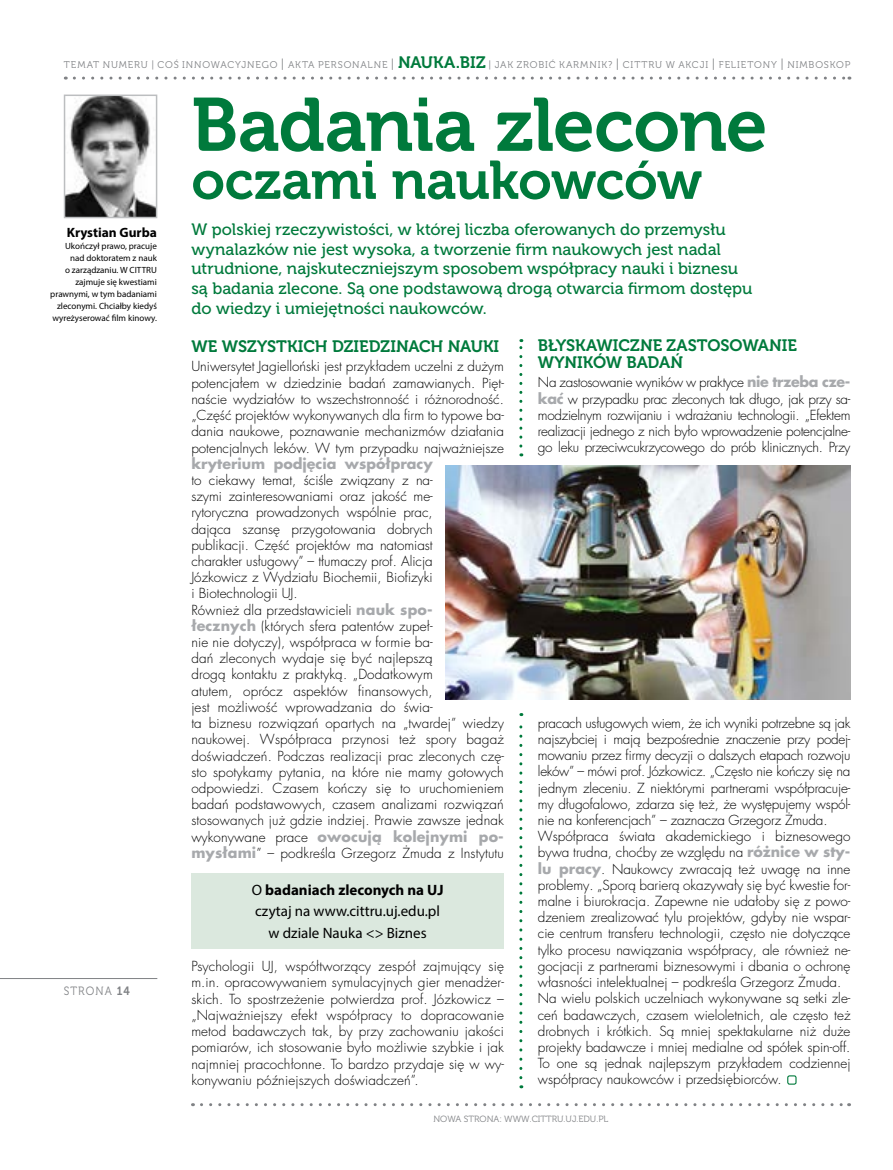
<style>
.page{position:relative;width:893px;height:1170px;background:#fff}
.page>*{position:absolute;margin:0;border:0;box-sizing:border-box;transform-origin:0 0}
.t1{font:75px "Museo 700";letter-spacing:-.015em;color:#007a3c}
.t2{font:54px "Museo 700";letter-spacing:-.01em;color:#007a3c}
.t3{font:16.5px/19.8px "Museo 500";color:#007a3c}
.t4{font:16.5px "Museo 700";letter-spacing:-.01em;color:#007a3c}
.t5{font:15px/21.5px "Myriad Pro";color:#000;text-align:center}
.t6{font:700 14.25px "Futura LT Pro";color:#a7a9ac}
.t7{font:300 13.5px/16.2px "Futura LT Pro";color:#000;text-align:justify}
.t8{font:700 13.5px "Myriad Pro";color:#000}
.t9{font:12px "Museo 300";letter-spacing:.1em;color:#808285;scale:.9 1}
.t10{font:9.75px "Museo 300";letter-spacing:.085em;color:#808285}
.t11{font:9px/12px "Myriad Pro";color:#000;text-align:right}
.t12{font:9px "Museo 300";color:#808285}
.s1{font-size:12px}
.s2{font-family:"Museo 700";font-size:16.5px;color:#007a3c}
.s3{font-family:"Museo 700"}
.s4{font-weight:700;font-size:14.25px;color:#a7a9ac}
.s5{font-weight:300;font-size:13.5px;color:#000}
.s6{font-weight:700}
</style>
<div class="page">
<hr style="left:0;top:978px;width:157px;height:1px;background:#808285">
<svg style="left:201px;top:1103px;width:649px;height:3px"></svg>
<svg style="left:74px;top:77px;width:776px;height:3px"></svg>
<img style="left:67px;top:98px;width:87px;height:117px">
<div style="left:64px;top:95px;width:93px;height:123px;border:2px solid #bcbec0"></div>
<svg style="left:519px;top:339px;width:3px;height:107px"></svg>
<img style="left:446px;top:465px;width:404px;height:234px">
<div style="left:191px;top:872px;width:313px;height:76px;background:#dbe8de"></div>
<div style="left:787px;top:1075px;width:10px;height:9px;border:1px solid #007a3c;border-radius:2px"></div>
<svg style="left:519px;top:713px;width:3px;height:364px"></svg>
<p class="t10" style="left:64px;top:59px;width:788px">TEMAT NUMERU | COŚ INNOWACYJNEGO <span class="s1">|</span> AKTA PERSONALNE <span class="s1">|</span> <span class="s2">NAUKA.BIZ</span> | JAK ZROBIĆ KARMNIK? <span class="s1">|</span> CITTRU W AKCJI <span class="s1">|</span> FELIETONY <span class="s1">|</span> NIMBOSKOP</p>
<p class="t8" style="left:67px;top:223px;width:92px">Krystian Gurba</p>
<p class="t11" style="left:50px;top:240px;width:108px">Ukończył prawo, pracuje nad doktoratem z nauk<br>o zarządzaniu. W CITTRU zajmuje się kwestiami prawnymi, w tym badaniami zleconymi. Chciałby kiedyś wyreżyserować film kinowy.</p>
<p class="t9" style="left:64px;top:984px;width:75px">STRONA <span class="s3">14</span></p>
<h1 class="t1" style="left:191px;top:83px;width:578px">BADANIA ZLECONE</h1>
<h2 class="t2" style="left:191px;top:150px;width:512px">OCZAMI NAUKOWCÓW</h2>
<p class="t3" style="left:191px;top:219px;width:562px">W polskiej rzeczywistości, w której liczba oferowanych do przemysłu wynalazków nie jest wysoka, a tworzenie firm naukowych jest nadal utrudnione, najskuteczniejszym sposobem współpracy nauki i biznesu są badania zlecone. Są one podstawową drogą otwarcia firmom dostępu do wiedzy i umiejętności naukowców.</p>
<p class="t4" style="left:191px;top:337px;width:42px">WE WSZYSTKIC</p>
<p class="t4" style="left:315px;top:337px;width:28px">H DZIEDZINAC</p>
<p class="t4" style="left:431px;top:337px;width:29px">H NAUKI</p>
<p class="t7" style="left:191px;top:358px;width:314px">Uniwersytet Jagielloński jest przykładem uczelni z dużym potencjałem w dziedzinie badań zamawianych. Pięt&shy;naście wydziałów to wszechstronność i różnorodność. „Część projektów wykonywanych dla firm to typowe ba&shy;dania naukowe, poznawanie mechanizmów działania potencjalnych leków. W tym przypadku najważniejsze</p>
<p class="t6" style="left:191px;top:452px;width:243px">kryterium podjęcia współpracy</p>
<p class="t7" style="left:191px;top:472px;width:314px;text-align:left">to ciekawy temat, ściśle związany z na-<br>szymi zainteresowaniami oraz jakość me-<br>rytoryczna prowadzonych wspólnie prac,<br>dająca szansę przygotowania dobrych<br>publikacji. Część projektów ma natomiast<br>charakter usługowy” – tłumaczy prof. Alicja<br>Józkowicz z Wydziału Biochemii, Biofizyki<br>i Biotechnologii UJ.<br>Również dla przedstawicieli <span class="s4">nauk spo-<br>łecznych</span> (których sfera patentów zupeł-<br>nie nie dotyczy), współpraca w formie ba-<br>dań zleconych wydaje się być najlepszą<br>drogą kontaktu z praktyką. „Dodatkowym<br>atutem, oprócz aspektów finansowych,<br>jest możliwość wprowadzania do świa-<br>ta biznesu rozwiązań opartych na „twardej” wiedzy naukowej. Współpraca przynosi też spory bagaż doświadczeń. Podczas realizacji prac zleconych czę&shy;sto spotykamy pytania, na które nie mamy gotowych odpowiedzi. Czasem kończy się to uruchomieniem badań podstawowych, czasem analizami rozwiązań stosowanych już gdzie indziej. Prawie zawsze jednak</p>
<p class="t6" style="left:191px;top:825px;width:314px"><span class="s5">wykonywane prace</span> owocują kolejnymi po-</p>
<p class="t7" style="left:191px;top:844px;width:314px"><span class="s4">mysłami</span>” – podkreśla Grzegorz Żmuda z Instytutu</p>
<p class="t5" style="left:252px;top:878px;width:193px">O <span class="s6">badaniach zleconych na UJ </span>czytaj na www.cittru.uj.edu.pl w dziale Nauka &lt;&gt; Biznes</p>
<p class="t7" style="left:191px;top:958px;width:314px">Psychologii UJ, współtworzący zespół zajmujący się m.in. opracowywaniem symulacyjnych gier menadżer&shy;skich. To spostrzeżenie potwierdza prof. Józkowicz – „Najważniejszy efekt współpracy to dopracowanie metod badawczych tak, by przy zachowaniu jakości pomiarów, ich stosowanie było możliwie szybkie i jak najmniej pracochłonne. To bardzo przydaje się w wy&shy;konywaniu późniejszych doświadczeń”.</p>
<p class="t4" style="left:538px;top:336px;width:30px">BŁYSKAWICZNE</p>
<p class="t4" style="left:667px;top:336px;width:12px">ZASTOSOWANIE</p>
<p class="t4" style="left:538px;top:353px;width:12px">WYNIK</p>
<p class="t4" style="left:593px;top:353px;width:46px">ÓW BADAŃ</p>
<p class="t7" style="left:538px;top:374px;width:314px">Na zastosowanie wyników w praktyce <span class="s4">nie trzeba cze&shy;kać</span> w przypadku prac zleconych tak długo, jak przy sa&shy;modzielnym rozwijaniu i wdrażaniu technologii. „Efektem realizacji jednego z nich było wprowadzenie potencjalne&shy;go leku przeciwcukrzycowego do prób klinicznych. Przy</p>
<p class="t7" style="left:538px;top:714px;width:314px;text-align:left">pracach usługowych wiem, że ich wyniki potrzebne są jak najszybciej i mają bezpośrednie znaczenie przy podej&shy;mowaniu przez firmy decyzji o dalszych etapach rozwoju leków” – mówi prof. Józkowicz. „Często nie kończy się na jednym zleceniu. Z niektórymi partnerami współpracuje&shy;my długofalowo, zdarza się też, że występujemy wspól&shy;nie na konferencjach” – zaznacza Grzegorz Żmuda.<br>Współpraca świata akademickiego i biznesowego bywa trudna, choćby ze względu na <span class="s4">różnice w sty&shy;lu pracy</span>. Naukowcy zwracają też uwagę na inne problemy. „Sporą barierą okazywały się być kwestie for&shy;malne i biurokracja. Zapewne nie udałoby się z powo&shy;dzeniem zrealizować tylu projektów, gdyby nie wspar&shy;cie centrum transferu technologii, często nie dotyczące tylko procesu nawiązania współpracy, ale również ne&shy;gocjacji z partnerami biznesowymi i dbania o ochronę własności intelektualnej – podkreśla Grzegorz Żmuda.<br>Na wielu polskich uczelniach wykonywane są setki zle&shy;ceń badawczych, czasem wieloletnich, ale często też drobnych i krótkich. Są mniej spektakularne niż duże projekty badawcze i mniej medialne od spółek spin-off.<br>To one są jednak najlepszym przykładem codziennej współpracy naukowców i przedsiębiorców.</p>
<p class="t12" style="left:433px;top:1113px;width:176px">NOWA STRONA: WWW.CITTRU.UJ.EDU.PL</p>
</div>
